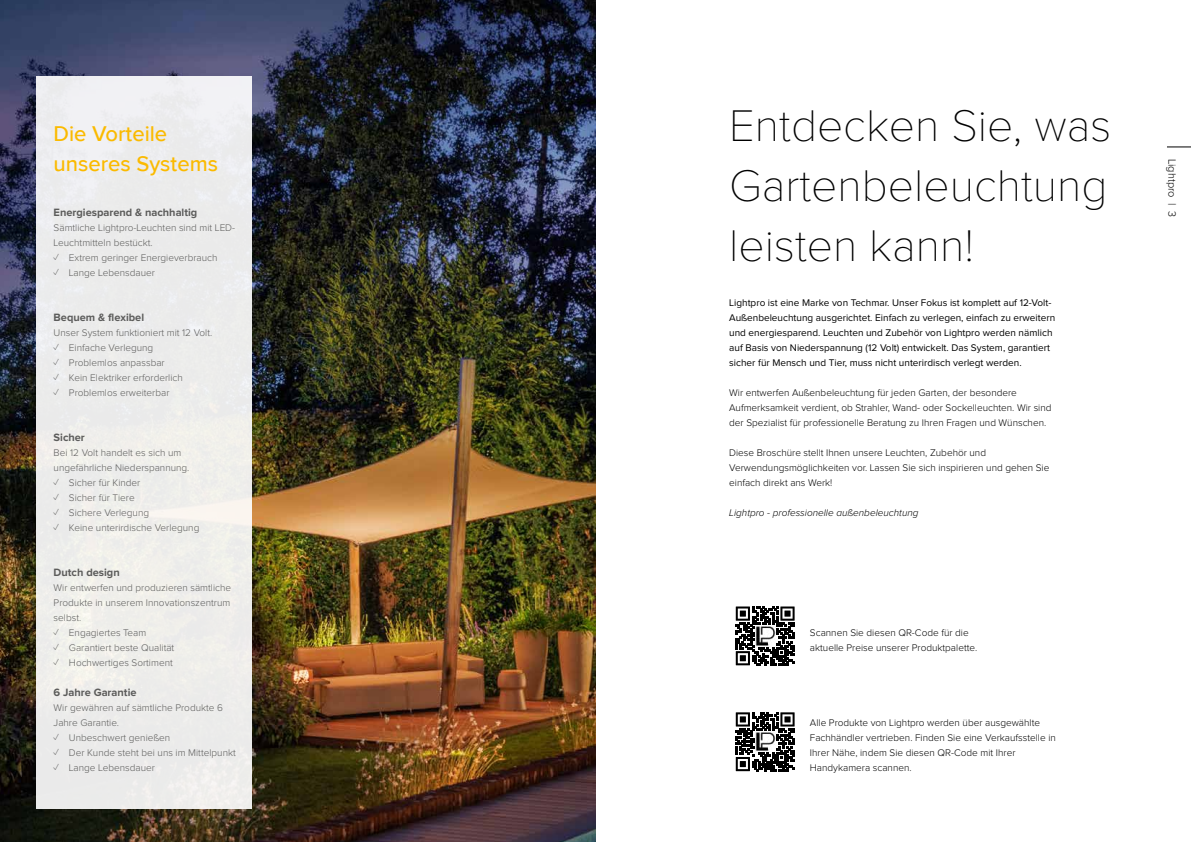
<style>
.page{position:relative;width:1191px;height:842px;background:#fff}
.page>*{position:absolute;margin:0;border:0;box-sizing:border-box;transform-origin:0 0}
.t1{font:100 46px/60px "Proxima Nova";color:#000;text-align:justify}
.t2{font:500 22px/30px "Proxima Nova";color:#fbba00}
.t3{font:700 11px "Proxima Nova";color:#5c5c5b}
.t4{font:300 11px "Proxima Nova";color:#000}
.t5{font:300 10px/15px "Proxima Nova";color:#5c5c5b}
.t6{font:300 10px/15px "Proxima Nova";color:#000}
.t7{font:10px/15px "Proxima Nova";color:#000}
.t8{font:italic 300 10px "Proxima Nova";color:#000}
</style>
<div class="page">
<img style="left:0;top:0;width:595px;height:842px">
<svg style="left:1167px;top:147px;width:24px;height:1px"></svg>
<svg style="left:736px;top:712px;width:58px;height:59px"></svg>
<img style="left:755px;top:732px;width:20px;height:20px">
<svg style="left:736px;top:606px;width:58px;height:59px"></svg>
<img style="left:755px;top:626px;width:20px;height:20px">
<div style="left:36px;top:76px;width:215px;height:732px;background:#ededeb"></div>
<h2 class="t2" style="left:54px;top:120px;width:166px">Die Vorteile unseres Systems</h2>
<p class="t3" style="left:54px;top:206px;width:145px">Energiesparend &amp; nachhaltig</p>
<p class="t5" style="left:54px;top:221px;width:183px">Sämtliche Lightpro-Leuchten sind mit LED-<br>Leuchtmitteln bestückt.</p>
<p class="t5" style="left:54px;top:251px;width:165px">✓ Extrem geringer Energieverbrauch</p>
<p class="t5" style="left:54px;top:266px;width:103px">✓ Lange Lebensdauer</p>
<p class="t3" style="left:54px;top:311px;width:92px">Bequem &amp; flexibel</p>
<p class="t5" style="left:54px;top:326px;width:160px">Unser System funktioniert mit 12 Volt.</p>
<p class="t5" style="left:54px;top:341px;width:101px">✓ Einfache Verlegung</p>
<p class="t5" style="left:54px;top:356px;width:113px">✓ Problemlos anpassbar</p>
<p class="t5" style="left:54px;top:371px;width:131px">✓ Kein Elektriker erforderlich</p>
<p class="t5" style="left:54px;top:386px;width:117px">✓ Problemlos erweiterbar</p>
<p class="t3" style="left:54px;top:431px;width:33px">Sicher</p>
<p class="t5" style="left:54px;top:446px;width:137px">Bei 12 Volt handelt es sich um ungefährliche Niederspannung.</p>
<p class="t5" style="left:54px;top:476px;width:88px">✓ Sicher für Kinder</p>
<p class="t5" style="left:54px;top:491px;width:83px">✓ Sicher für Tiere</p>
<p class="t5" style="left:54px;top:506px;width:97px">✓ Sichere Verlegung</p>
<p class="t5" style="left:54px;top:521px;width:147px">✓ Keine unterirdische Verlegung</p>
<p class="t3" style="left:54px;top:566px;width:68px">Dutch design</p>
<p class="t5" style="left:54px;top:581px;width:179px;text-align:justify">Wir entwerfen und produzieren sämtliche Produkte in unserem Innovationszentrum selbst.</p>
<p class="t5" style="left:54px;top:626px;width:94px">✓ Engagiertes Team</p>
<p class="t5" style="left:54px;top:641px;width:122px">✓ Garantiert beste Qualität</p>
<p class="t5" style="left:54px;top:656px;width:121px">✓ Hochwertiges Sortiment</p>
<p class="t3" style="left:54px;top:686px;width:84px">6 Jahre Garantie</p>
<p class="t5" style="left:54px;top:701px;width:171px">Wir gewähren auf sämtliche Produkte 6<br>Jahre Garantie.</p>
<p class="t5" style="left:54px;top:731px;width:118px">✓ Unbeschwert genießen</p>
<p class="t5" style="left:54px;top:746px;width:184px">✓ Der Kunde steht bei uns im Mittelpunkt</p>
<p class="t5" style="left:54px;top:761px;width:103px">✓ Lange Lebensdauer</p>
<h1 class="t1" style="left:729px;top:98px;width:384px">Entdecken Sie, was Gartenbeleuchtung leisten kann!</h1>
<p class="t7" style="left:729px;top:296px;width:327px">Lightpro ist eine Marke von Techmar. Unser Fokus ist komplett auf 12-Volt-Außenbeleuchtung ausgerichtet. Einfach zu verlegen, einfach zu erweitern und energiesparend. Leuchten und Zubehör von Lightpro werden nämlich auf Basis von Niederspannung (12 Volt) entwickelt. Das System, garantiert sicher für Mensch und Tier, muss nicht unterirdisch verlegt werden.</p>
<p class="t6" style="left:729px;top:386px;width:324px">Wir entwerfen Außenbeleuchtung für jeden Garten, der besondere<br>Aufmerksamkeit verdient, ob Strahler, Wand- oder Sockelleuchten. Wir sind der Spezialist für professionelle Beratung zu Ihren Fragen und Wünschen.</p>
<p class="t6" style="left:729px;top:446px;width:322px">Diese Broschüre stellt Ihnen unsere Leuchten, Zubehör und<br>Verwendungsmöglichkeiten vor. Lassen Sie sich inspirieren und gehen Sie einfach direkt ans Werk!</p>
<p class="t8" style="left:729px;top:508px;width:191px">Lightpro - professionelle außenbeleuchtung</p>
<p class="t6" style="left:810px;top:626px;width:169px">Scannen Sie diesen QR-Code für die aktuelle Preise unserer Produktpalette.</p>
<p class="t6" style="left:810px;top:716px;width:247px">Alle Produkte von Lightpro werden über ausgewählte Fachhändler vertrieben. Finden Sie eine Verkaufsstelle in Ihrer Nähe, indem Sie diesen QR-Code mit Ihrer Handykamera scannen.</p>
<p class="t4" style="left:1177px;top:159px;width:60px;rotate:90deg">Lightpro | 3</p>
</div>
